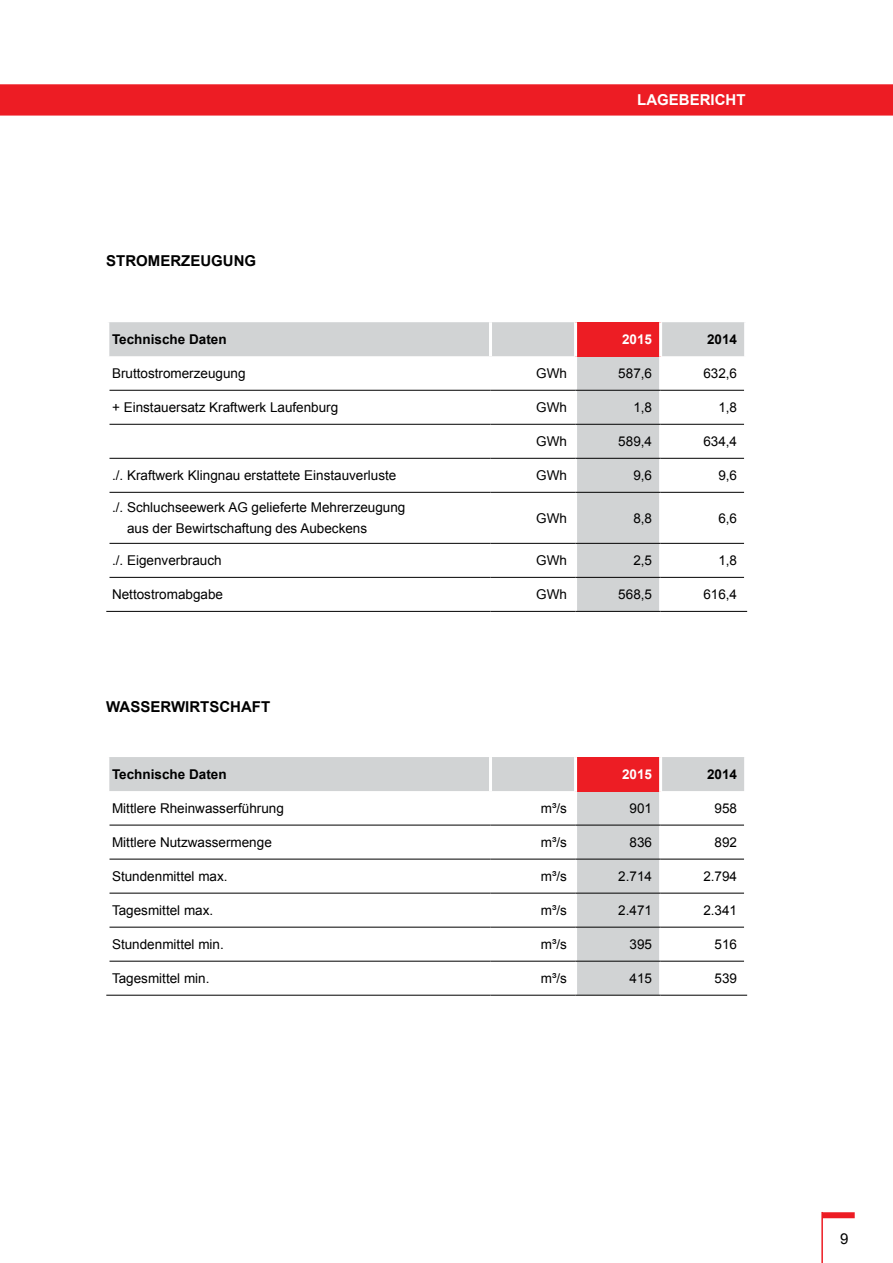
<style>
.page{position:relative;width:893px;height:1263px;background:#fff}
.page>*{position:absolute;margin:0;border:0;box-sizing:border-box;transform-origin:0 0}
.t1{font:700 15px "Arial";color:#000}
.t2{font:700 15px "Arial";color:#fff}
.t3{font:15px "Arial";color:#000}
.t4{font:13.5px/21px "Arial";color:#000}
.t5{font:700 13.5px "Arial";color:#000}
.t6{font:700 13.5px "Arial";color:#fff}
</style>
<div class="page">
<svg style="left:109px;top:322px;width:635px;height:289px"></svg>
<div style="left:576px;top:322px;width:85px;height:34px;background:#ed1d24"></div>
<hr style="left:574px;top:322px;width:3px;height:34px;background:#fff">
<hr style="left:659px;top:322px;width:3px;height:34px;background:#fff">
<hr style="left:574px;top:356px;width:3px;height:34px;background:#fff">
<hr style="left:659px;top:356px;width:3px;height:34px;background:#fff">
<hr style="left:574px;top:391px;width:3px;height:33px;background:#fff">
<hr style="left:659px;top:391px;width:3px;height:33px;background:#fff">
<hr style="left:574px;top:425px;width:3px;height:33px;background:#fff">
<hr style="left:659px;top:425px;width:3px;height:33px;background:#fff">
<hr style="left:574px;top:459px;width:3px;height:33px;background:#fff">
<hr style="left:659px;top:459px;width:3px;height:33px;background:#fff">
<hr style="left:574px;top:493px;width:3px;height:50px;background:#fff">
<hr style="left:659px;top:493px;width:3px;height:50px;background:#fff">
<hr style="left:574px;top:544px;width:3px;height:33px;background:#fff">
<hr style="left:659px;top:544px;width:3px;height:33px;background:#fff">
<hr style="left:574px;top:578px;width:3px;height:33px;background:#fff">
<hr style="left:659px;top:578px;width:3px;height:33px;background:#fff">
<hr style="left:109px;top:390px;width:381px;height:1px;background:#000">
<hr style="left:490px;top:390px;width:86px;height:1px;background:#000">
<hr style="left:576px;top:390px;width:85px;height:1px;background:#000">
<hr style="left:661px;top:390px;width:83px;height:1px;background:#000">
<hr style="left:109px;top:424px;width:381px;height:1px;background:#000">
<hr style="left:490px;top:424px;width:86px;height:1px;background:#000">
<hr style="left:576px;top:424px;width:85px;height:1px;background:#000">
<hr style="left:661px;top:424px;width:83px;height:1px;background:#000">
<hr style="left:109px;top:458px;width:381px;height:1px;background:#000">
<hr style="left:490px;top:458px;width:86px;height:1px;background:#000">
<hr style="left:576px;top:458px;width:85px;height:1px;background:#000">
<hr style="left:661px;top:458px;width:83px;height:1px;background:#000">
<hr style="left:109px;top:492px;width:381px;height:1px;background:#000">
<hr style="left:490px;top:492px;width:86px;height:1px;background:#000">
<hr style="left:576px;top:492px;width:85px;height:1px;background:#000">
<hr style="left:661px;top:492px;width:83px;height:1px;background:#000">
<hr style="left:109px;top:543px;width:381px;height:1px;background:#000">
<hr style="left:490px;top:543px;width:86px;height:1px;background:#000">
<hr style="left:576px;top:543px;width:85px;height:1px;background:#000">
<hr style="left:661px;top:543px;width:83px;height:1px;background:#000">
<hr style="left:109px;top:577px;width:381px;height:1px;background:#000">
<hr style="left:490px;top:577px;width:86px;height:1px;background:#000">
<hr style="left:576px;top:577px;width:85px;height:1px;background:#000">
<hr style="left:661px;top:577px;width:83px;height:1px;background:#000">
<hr style="left:489px;top:322px;width:3px;height:34px;background:#fff">
<hr style="left:106px;top:611px;width:384px;height:1px;background:#000">
<hr style="left:490px;top:611px;width:86px;height:1px;background:#000">
<hr style="left:661px;top:611px;width:86px;height:1px;background:#000">
<hr style="left:576px;top:611px;width:85px;height:1px;background:#000">
<svg style="left:109px;top:757px;width:635px;height:238px"></svg>
<div style="left:576px;top:757px;width:85px;height:34px;background:#ed1d24"></div>
<hr style="left:574px;top:791px;width:3px;height:34px;background:#fff">
<hr style="left:659px;top:791px;width:3px;height:34px;background:#fff">
<hr style="left:574px;top:825px;width:3px;height:34px;background:#fff">
<hr style="left:659px;top:825px;width:3px;height:34px;background:#fff">
<hr style="left:574px;top:859px;width:3px;height:34px;background:#fff">
<hr style="left:659px;top:859px;width:3px;height:34px;background:#fff">
<hr style="left:574px;top:893px;width:3px;height:34px;background:#fff">
<hr style="left:659px;top:893px;width:3px;height:34px;background:#fff">
<hr style="left:574px;top:927px;width:3px;height:34px;background:#fff">
<hr style="left:659px;top:927px;width:3px;height:34px;background:#fff">
<hr style="left:574px;top:961px;width:3px;height:34px;background:#fff">
<hr style="left:659px;top:961px;width:3px;height:34px;background:#fff">
<hr style="left:109px;top:825px;width:381px;height:1px;background:#000">
<hr style="left:576px;top:825px;width:85px;height:1px;background:#000">
<hr style="left:661px;top:825px;width:83px;height:1px;background:#000">
<hr style="left:109px;top:859px;width:381px;height:1px;background:#000">
<hr style="left:576px;top:859px;width:85px;height:1px;background:#000">
<hr style="left:661px;top:859px;width:83px;height:1px;background:#000">
<hr style="left:109px;top:893px;width:381px;height:1px;background:#000">
<hr style="left:576px;top:893px;width:85px;height:1px;background:#000">
<hr style="left:661px;top:893px;width:83px;height:1px;background:#000">
<hr style="left:490px;top:825px;width:86px;height:1px;background:#000">
<hr style="left:490px;top:859px;width:86px;height:1px;background:#000">
<hr style="left:490px;top:893px;width:86px;height:1px;background:#000">
<hr style="left:490px;top:927px;width:86px;height:1px;background:#000">
<hr style="left:490px;top:961px;width:86px;height:1px;background:#000">
<hr style="left:109px;top:927px;width:381px;height:1px;background:#000">
<hr style="left:576px;top:927px;width:85px;height:1px;background:#000">
<hr style="left:661px;top:927px;width:83px;height:1px;background:#000">
<hr style="left:109px;top:961px;width:381px;height:1px;background:#000">
<hr style="left:576px;top:961px;width:85px;height:1px;background:#000">
<hr style="left:661px;top:961px;width:83px;height:1px;background:#000">
<hr style="left:490px;top:995px;width:86px;height:1px;background:#000">
<hr style="left:661px;top:995px;width:86px;height:1px;background:#000">
<hr style="left:576px;top:995px;width:85px;height:1px;background:#000">
<hr style="left:106px;top:995px;width:384px;height:1px;background:#000">
<hr style="left:489px;top:757px;width:3px;height:34px;background:#fff">
<hr style="left:574px;top:757px;width:3px;height:34px;background:#fff">
<hr style="left:659px;top:757px;width:3px;height:34px;background:#fff">
<div style="left:822px;top:1212px;width:33px;height:6px;background:#ed1c24"></div>
<hr style="left:821px;top:1212px;width:2px;height:51px;background:#ed1c24">
<div style="left:0;top:84px;width:893px;height:32px;background:#ed1c24"></div>
<p class="t1" style="left:106px;top:251px;width:149px">STROMERZEUGUNG</p>
<p class="t2" style="left:637px;top:90px;width:11px">LAG</p>
<p class="t2" style="left:669px;top:90px;width:74px">EBERICHT</p>
<p class="t5" style="left:112px;top:330px;width:116px">TECHNISCHE DATEN</p>
<p class="t6" style="left:622px;top:330px;width:32px">2015</p>
<p class="t5" style="left:707px;top:330px;width:32px">2014</p>
<p class="t4" style="left:112px;top:363px;width:135px">Bruttostromerzeugung</p>
<p class="t4" style="left:536px;top:363px;width:32px">GWh</p>
<p class="t4" style="left:618px;top:363px;width:35px">587,6</p>
<p class="t4" style="left:703px;top:363px;width:35px">632,6</p>
<p class="t4" style="left:112px;top:397px;width:228px">+ Einstauersatz Kraftwerk Laufenburg</p>
<p class="t4" style="left:536px;top:397px;width:32px">GWh</p>
<p class="t4" style="left:633px;top:397px;width:20px">1,8</p>
<p class="t4" style="left:718px;top:397px;width:20px">1,8</p>
<p class="t4" style="left:536px;top:431px;width:32px">GWh</p>
<p class="t4" style="left:618px;top:431px;width:35px">589,4</p>
<p class="t4" style="left:703px;top:431px;width:35px">634,4</p>
<p class="t4" style="left:112px;top:465px;width:286px">./. Kraftwerk Klingnau erstattete Einstauverluste</p>
<p class="t4" style="left:536px;top:465px;width:32px">GWh</p>
<p class="t4" style="left:633px;top:465px;width:20px">9,6</p>
<p class="t4" style="left:718px;top:465px;width:20px">9,6</p>
<p class="t4" style="left:127px;top:497px;width:280px;text-indent:-15px">./. Schluchseewerk AG gelieferte Mehrerzeugung aus der Bewirtschaftung des Aubeckens</p>
<p class="t4" style="left:536px;top:508px;width:32px">GWh</p>
<p class="t4" style="left:633px;top:508px;width:20px">8,8</p>
<p class="t4" style="left:718px;top:508px;width:20px">6,6</p>
<p class="t4" style="left:112px;top:550px;width:111px">./. Eigenverbrauch</p>
<p class="t4" style="left:536px;top:550px;width:32px">GWh</p>
<p class="t4" style="left:633px;top:550px;width:20px">2,5</p>
<p class="t4" style="left:718px;top:550px;width:20px">1,8</p>
<p class="t4" style="left:112px;top:584px;width:113px">Nettostromabgabe</p>
<p class="t4" style="left:536px;top:584px;width:32px">GWh</p>
<p class="t4" style="left:618px;top:584px;width:35px">568,5</p>
<p class="t4" style="left:703px;top:584px;width:35px">616,4</p>
<p class="t1" style="left:106px;top:696px;width:25px">WASS</p>
<p class="t1" style="left:150px;top:696px;width:50px">ERWIRTS</p>
<p class="t1" style="left:219px;top:696px;width:33px">CHAFT</p>
<p class="t5" style="left:112px;top:765px;width:116px">TECHNISCHE DATEN</p>
<p class="t6" style="left:622px;top:765px;width:32px">2015</p>
<p class="t5" style="left:707px;top:765px;width:32px">2014</p>
<p class="t4" style="left:112px;top:798px;width:173px">Mittlere Rheinwasserführung</p>
<p class="t4" style="left:541px;top:798px;width:28px">m³/s</p>
<p class="t4" style="left:630px;top:798px;width:24px">901</p>
<p class="t4" style="left:715px;top:798px;width:24px">958</p>
<p class="t4" style="left:112px;top:832px;width:161px">Mittlere Nutzwassermenge</p>
<p class="t4" style="left:541px;top:832px;width:28px">m³/s</p>
<p class="t4" style="left:630px;top:832px;width:24px">836</p>
<p class="t4" style="left:715px;top:832px;width:24px">892</p>
<p class="t4" style="left:112px;top:866px;width:117px">Stundenmittel max.</p>
<p class="t4" style="left:541px;top:866px;width:28px">m³/s</p>
<p class="t4" style="left:618px;top:866px;width:35px">2.714</p>
<p class="t4" style="left:703px;top:866px;width:35px">2.794</p>
<p class="t4" style="left:112px;top:900px;width:103px">Tagesmittel max.</p>
<p class="t4" style="left:541px;top:900px;width:28px">m³/s</p>
<p class="t4" style="left:618px;top:900px;width:35px">2.471</p>
<p class="t4" style="left:703px;top:900px;width:35px">2.341</p>
<p class="t4" style="left:112px;top:934px;width:113px">Stundenmittel min.</p>
<p class="t4" style="left:541px;top:934px;width:28px">m³/s</p>
<p class="t4" style="left:630px;top:934px;width:24px">395</p>
<p class="t4" style="left:715px;top:934px;width:24px">516</p>
<p class="t4" style="left:112px;top:968px;width:99px">Tagesmittel min.</p>
<p class="t4" style="left:541px;top:968px;width:28px">m³/s</p>
<p class="t4" style="left:630px;top:968px;width:24px">415</p>
<p class="t4" style="left:715px;top:968px;width:24px">539</p>
<p class="t3" style="left:840px;top:1229px;width:10px">9</p>
</div>
